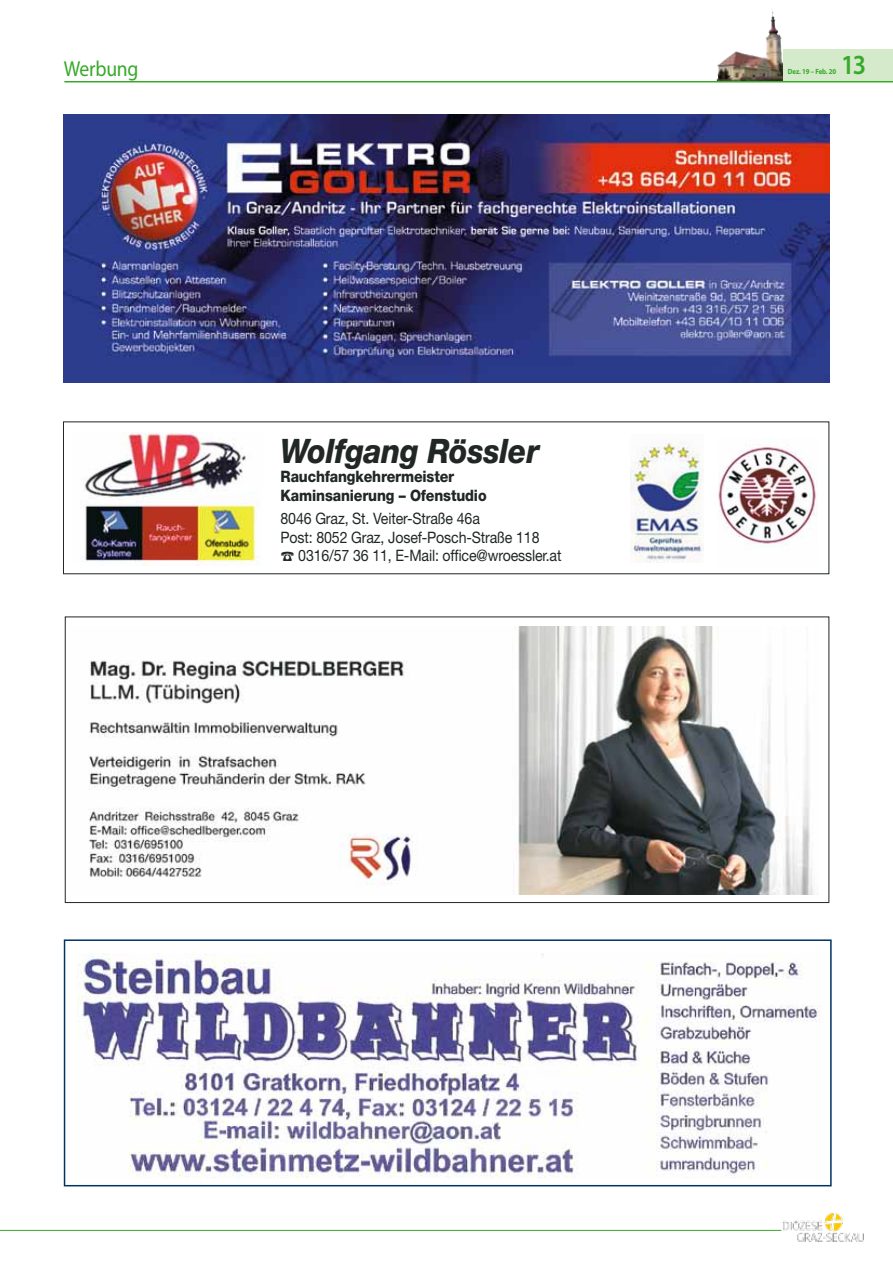
<style>
.page{position:relative;width:893px;height:1263px;background:#fff}
.page>*{position:absolute;margin:0;border:0;box-sizing:border-box;transform-origin:0 0}
.t1{font:italic 800 33.75px "Helvetica Neue LT Std";letter-spacing:-.01em;color:#202724;scale:.9 1}
.t2{font:600 27.75px "Myriad Pro";color:#38a92a;scale:.9 1}
.t3{font:21.75px "Myriad Pro";letter-spacing:-.01em;color:#38a92a;scale:.9 1}
.t4{font:15.75px/18.8px "Helvetica Neue LT Std";letter-spacing:-.01em;color:#202724;scale:.9 1}
.t5{font:800 15.75px/18.8px "Helvetica Neue LT Std";letter-spacing:-.01em;color:#202724;scale:.9 1}
.t6{font:700 7.5px "Myriad Pro";letter-spacing:-.01em;color:#38a92a;scale:.9 1}
</style>
<div class="page">
<img style="left:781px;top:1213px;width:83px;height:29px">
<img style="left:717px;top:8px;width:67px;height:73px">
<div style="left:784px;top:49px;width:109px;height:32px;background:#d4eaca"></div>
<hr style="left:64px;top:81px;width:829px;height:1px;background:#38a92a">
<hr style="left:0;top:1230px;width:781px;height:1px;background:#38a92a">
<img style="left:89px;top:626px;width:725px;height:269px">
<img style="left:81px;top:433px;width:178px;height:133px">
<img style="left:631px;top:443px;width:72px;height:119px">
<img style="left:719px;top:444px;width:99px;height:100px">
<img style="left:77px;top:953px;width:743px;height:225px">
<div style="left:64px;top:939px;width:768px;height:247px;border:2px solid #003360"></div>
<img style="left:64px;top:115px;width:765px;height:268px">
<h2 class="t2" style="left:841px;top:50px;width:29px">13</h2>
<h3 class="t3" style="left:64px;top:57px;width:85px">Werbung</h3>
<p class="t6" style="left:788px;top:67px;width:55px">Dez. 19 – Feb. 20</p>
<h1 class="t1" style="left:281px;top:431px;width:289px">Wolfgang Rössler</h1>
<p class="t5" style="left:281px;top:467px;width:231px">Rauchfangkehrermeister<br>Kaminsanierung – Ofenstudio</p>
<p class="t4" style="left:281px;top:509px;width:314px">8046 Graz, St. Veiter-Straße 46a<br>Post: 8052 Graz, Josef-Posch-Straße 118<br>☎ 0316/57 36 11, E-Mail: office@wroessler.at</p>
</div>
